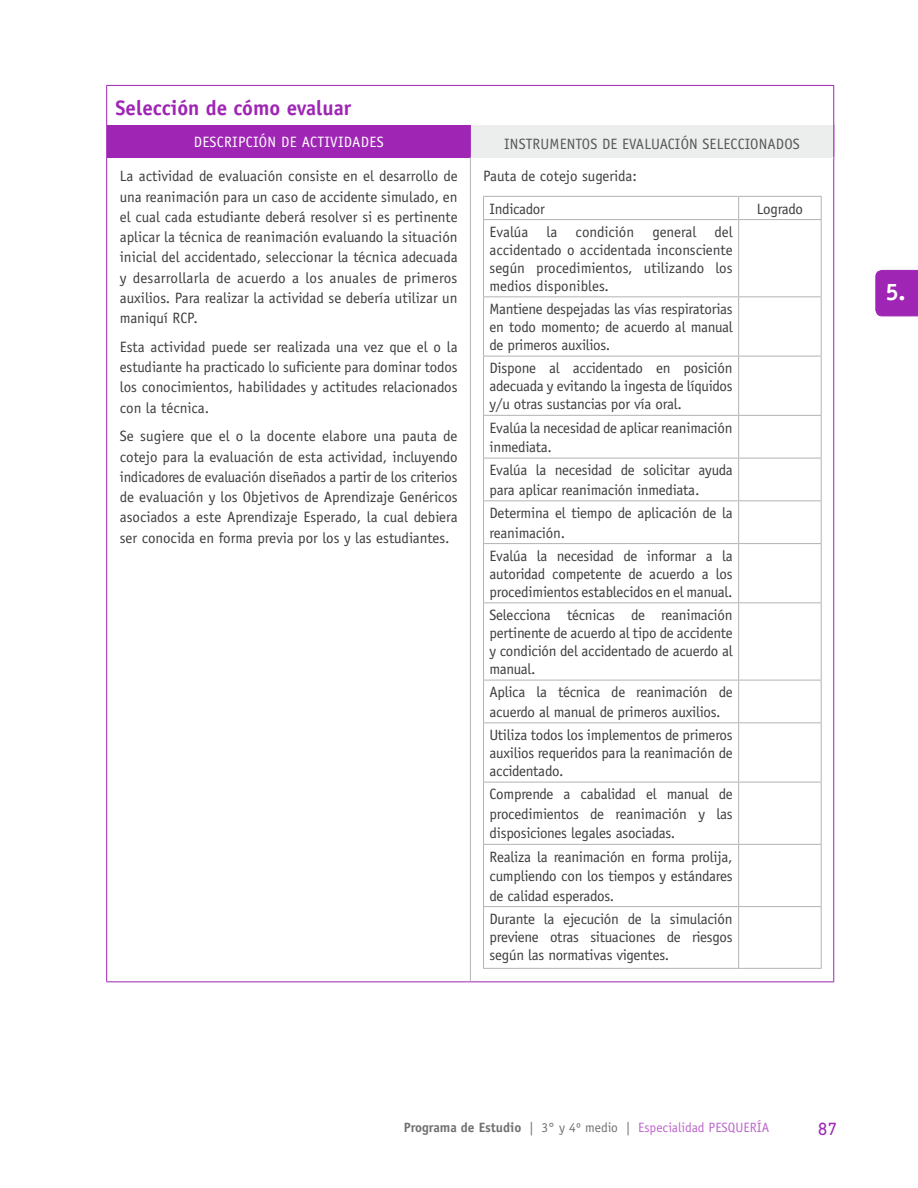
<style>
.page{position:relative;width:918px;height:1188px;background:#fff}
.page>*{position:absolute;margin:0;border:0;box-sizing:border-box;transform-origin:0 0}
.t1{font:700 24px "Officina Sans";color:#fff}
.t2{font:700 21px "Officina Sans";color:#9f26b5}
.t3{font:18px "DIN Next LT Pro";color:#9f26b5}
.t4{font:15px/18px "Officina Sans";letter-spacing:-.015em;color:#3e3d40;text-align:justify}
.t5{font:15px "Officina Sans";letter-spacing:.01em;color:#58585a}
.t6{font:15px "Officina Sans";letter-spacing:.02em;color:#fff}
.t7{font:13.5px "Officina Sans";color:#bc67cb}
.s1{font-weight:700;color:#707172}
.s2{color:#707172}
</style>
<div class="page">
<hr style="left:106px;top:85px;width:728px;height:1px;background:#9f26b5">
<hr style="left:106px;top:86px;width:1px;height:895px;background:#9f26b5">
<hr style="left:833px;top:86px;width:1px;height:895px;background:#9f26b5">
<hr style="left:106px;top:981px;width:728px;height:1px;background:#9f26b5">
<div style="left:107px;top:125px;width:363px;height:32px;background:#9f26b5"></div>
<div style="left:470px;top:125px;width:364px;height:32px;background:#eceded"></div>
<hr style="left:470px;top:125px;width:1px;height:32px;background:#9f26b5">
<hr style="left:833px;top:125px;width:1px;height:32px;background:#9f26b5">
<hr style="left:470px;top:157px;width:1px;height:824px;background:#b1b3b4">
<hr style="left:483px;top:220px;width:1px;height:76px;background:#b1b3b4">
<hr style="left:738px;top:220px;width:1px;height:76px;background:#b1b3b4">
<hr style="left:821px;top:220px;width:1px;height:76px;background:#b1b3b4">
<hr style="left:483px;top:296px;width:256px;height:1px;background:#b1b3b4">
<hr style="left:483px;top:297px;width:1px;height:59px;background:#b1b3b4">
<hr style="left:739px;top:296px;width:83px;height:1px;background:#b1b3b4">
<hr style="left:738px;top:297px;width:1px;height:59px;background:#b1b3b4">
<hr style="left:821px;top:297px;width:1px;height:59px;background:#b1b3b4">
<hr style="left:483px;top:356px;width:256px;height:1px;background:#b1b3b4">
<hr style="left:483px;top:356px;width:1px;height:59px;background:#b1b3b4">
<hr style="left:739px;top:356px;width:83px;height:1px;background:#b1b3b4">
<hr style="left:738px;top:356px;width:1px;height:59px;background:#b1b3b4">
<hr style="left:821px;top:356px;width:1px;height:59px;background:#b1b3b4">
<hr style="left:483px;top:415px;width:256px;height:1px;background:#b1b3b4">
<hr style="left:483px;top:416px;width:1px;height:42px;background:#b1b3b4">
<hr style="left:739px;top:415px;width:83px;height:1px;background:#b1b3b4">
<hr style="left:738px;top:416px;width:1px;height:42px;background:#b1b3b4">
<hr style="left:821px;top:416px;width:1px;height:42px;background:#b1b3b4">
<hr style="left:483px;top:458px;width:256px;height:1px;background:#b1b3b4">
<hr style="left:483px;top:458px;width:1px;height:42px;background:#b1b3b4">
<hr style="left:739px;top:458px;width:83px;height:1px;background:#b1b3b4">
<hr style="left:738px;top:458px;width:1px;height:42px;background:#b1b3b4">
<hr style="left:821px;top:458px;width:1px;height:42px;background:#b1b3b4">
<hr style="left:483px;top:500px;width:256px;height:1px;background:#b1b3b4">
<hr style="left:483px;top:501px;width:1px;height:42px;background:#b1b3b4">
<hr style="left:739px;top:500px;width:83px;height:1px;background:#b1b3b4">
<hr style="left:738px;top:501px;width:1px;height:42px;background:#b1b3b4">
<hr style="left:821px;top:501px;width:1px;height:42px;background:#b1b3b4">
<hr style="left:483px;top:543px;width:256px;height:1px;background:#b1b3b4">
<hr style="left:483px;top:544px;width:1px;height:58px;background:#b1b3b4">
<hr style="left:739px;top:543px;width:83px;height:1px;background:#b1b3b4">
<hr style="left:738px;top:544px;width:1px;height:58px;background:#b1b3b4">
<hr style="left:821px;top:544px;width:1px;height:58px;background:#b1b3b4">
<hr style="left:483px;top:602px;width:256px;height:1px;background:#b1b3b4">
<hr style="left:483px;top:603px;width:1px;height:77px;background:#b1b3b4">
<hr style="left:739px;top:602px;width:83px;height:1px;background:#b1b3b4">
<hr style="left:738px;top:603px;width:1px;height:77px;background:#b1b3b4">
<hr style="left:821px;top:603px;width:1px;height:77px;background:#b1b3b4">
<hr style="left:483px;top:680px;width:256px;height:1px;background:#b1b3b4">
<hr style="left:483px;top:680px;width:1px;height:42px;background:#b1b3b4">
<hr style="left:739px;top:680px;width:83px;height:1px;background:#b1b3b4">
<hr style="left:738px;top:680px;width:1px;height:42px;background:#b1b3b4">
<hr style="left:821px;top:680px;width:1px;height:42px;background:#b1b3b4">
<hr style="left:483px;top:722px;width:256px;height:1px;background:#b1b3b4">
<hr style="left:483px;top:723px;width:1px;height:59px;background:#b1b3b4">
<hr style="left:739px;top:722px;width:83px;height:1px;background:#b1b3b4">
<hr style="left:738px;top:723px;width:1px;height:59px;background:#b1b3b4">
<hr style="left:821px;top:723px;width:1px;height:59px;background:#b1b3b4">
<hr style="left:483px;top:782px;width:256px;height:1px;background:#b1b3b4">
<hr style="left:483px;top:782px;width:1px;height:62px;background:#b1b3b4">
<hr style="left:739px;top:782px;width:83px;height:1px;background:#b1b3b4">
<hr style="left:738px;top:782px;width:1px;height:62px;background:#b1b3b4">
<hr style="left:821px;top:782px;width:1px;height:62px;background:#b1b3b4">
<hr style="left:483px;top:844px;width:256px;height:1px;background:#b1b3b4">
<hr style="left:483px;top:845px;width:1px;height:61px;background:#b1b3b4">
<hr style="left:739px;top:844px;width:83px;height:1px;background:#b1b3b4">
<hr style="left:738px;top:845px;width:1px;height:61px;background:#b1b3b4">
<hr style="left:821px;top:845px;width:1px;height:61px;background:#b1b3b4">
<hr style="left:483px;top:906px;width:256px;height:1px;background:#b1b3b4">
<hr style="left:483px;top:907px;width:1px;height:61px;background:#b1b3b4">
<hr style="left:739px;top:906px;width:83px;height:1px;background:#b1b3b4">
<hr style="left:738px;top:907px;width:1px;height:61px;background:#b1b3b4">
<hr style="left:821px;top:907px;width:1px;height:61px;background:#b1b3b4">
<hr style="left:483px;top:968px;width:256px;height:1px;background:#b1b3b4">
<hr style="left:739px;top:968px;width:83px;height:1px;background:#b1b3b4">
<hr style="left:483px;top:196px;width:256px;height:1px;background:#b1b3b4">
<svg style="left:483px;top:197px;width:1px;height:22px"></svg>
<hr style="left:739px;top:196px;width:83px;height:1px;background:#b1b3b4">
<svg style="left:738px;top:197px;width:1px;height:22px"></svg>
<svg style="left:821px;top:197px;width:1px;height:22px"></svg>
<hr style="left:483px;top:219px;width:256px;height:1px;background:#b1b3b4">
<hr style="left:739px;top:219px;width:83px;height:1px;background:#b1b3b4">
<div style="left:875px;top:270px;width:43px;height:46px;background:#9f26b5"></div>
<h2 class="t2" style="left:116px;top:94px;width:237px">Selección de cómo evaluar</h2>
<p class="t6" style="left:194px;top:133px;width:176px">Descripción de actividades</p>
<p class="t5" style="left:504px;top:135px;width:8px">Inst</p>
<p class="t5" style="left:533px;top:135px;width:26px">rumentos</p>
<p class="t5" style="left:602px;top:135px;width:183px">de evaluación se leccionados</p>
<p class="t4" style="left:120px;top:166px;width:339px;line-height:20.2px">La actividad de evaluación consiste en el desarrollo de una reanimación para un caso de accidente simulado, en el cual cada estudiante deberá resolver si es pertinente aplicar la técnica de reanimación evaluando la situación inicial del accidentado, seleccionar la técnica adecuada y desarrollarla de acuerdo a los anuales de primeros auxilios. Para realizar la actividad se debería utilizar un maniquí RCP.</p>
<p class="t4" style="left:120px;top:337px;width:339px;line-height:20.2px">Esta actividad puede ser realizada una vez que el o la estudiante ha practicado lo suficiente para dominar todos los conocimientos, habilidades y actitudes relacionados con la técnica.</p>
<p class="t4" style="left:120px;top:426px;width:339px;line-height:20.2px">Se sugiere que el o la docente elabore una pauta de cotejo para la evaluación de esta actividad, incluyendo indicadores de evaluación diseñados a partir de los criterios de evaluación y los Objetivos de Aprendizaje Genéricos asociados a este Aprendizaje Esperado, la cual debiera ser conocida en forma previa por los y las estudiantes.</p>
<p class="t4" style="left:490px;top:160px;width:149px;line-height:32.1px;text-indent:-6px">Pauta de cotejo sugerida:<br>Indicador</p>
<p class="t4" style="left:757px;top:200px;width:48px">Logrado</p>
<p class="t4" style="left:490px;top:223px;width:245px">Evalúa la condición general del accidentado o accidentada inconsciente según procedimientos, utilizando los medios disponibles.</p>
<p class="t4" style="left:490px;top:300px;width:245px">Mantiene despejadas las vías respiratorias en todo momento; de acuerdo al manual de primeros auxilios.</p>
<p class="t4" style="left:490px;top:359px;width:245px">Dispone al accidentado en posición adecuada y evitando la ingesta de líquidos y/u otras sustancias por vía oral.</p>
<p class="t4" style="left:490px;top:418px;width:245px;line-height:19.5px">Evalúa la necesidad de aplicar reanimación inmediata.</p>
<p class="t4" style="left:490px;top:461px;width:245px;line-height:19.5px">Evalúa la necesidad de solicitar ayuda para aplicar reanimación inmediata.</p>
<p class="t4" style="left:490px;top:503px;width:245px;line-height:19.5px">Determina el tiempo de aplicación de la reanimación.</p>
<p class="t4" style="left:490px;top:547px;width:245px">Evalúa la necesidad de informar a la autoridad competente de acuerdo a los procedimientos establecidos en el manual.</p>
<p class="t4" style="left:490px;top:606px;width:245px">Selecciona técnicas de reanimación pertinente de acuerdo al tipo de accidente y condición del accidentado de acuerdo al manual.</p>
<p class="t4" style="left:490px;top:683px;width:245px;line-height:19.5px">Aplica la técnica de reanimación de acuerdo al manual de primeros auxilios.</p>
<p class="t4" style="left:490px;top:726px;width:245px">Utiliza todos los implementos de primeros auxilios requeridos para la reanimación de accidentado.</p>
<p class="t4" style="left:490px;top:785px;width:245px;line-height:19.5px">Comprende a cabalidad el manual de procedimientos de reanimación y las disposiciones legales asociadas.</p>
<p class="t4" style="left:490px;top:847px;width:245px;line-height:19.5px">Realiza la reanimación en forma prolija, cumpliendo con los tiempos y estándares de calidad esperados.</p>
<p class="t4" style="left:490px;top:910px;width:245px">Durante la ejecución de la simulación previene otras situaciones de riesgos según las normativas vigentes.</p>
<h1 class="t1" style="left:885px;top:277px;width:21px">5.</h1>
<p class="t7" style="left:404px;top:1120px;width:367px"><span class="s1">Programa de Estudio</span> <span class="s2">| 3° y 4º medio |</span> Especialidad PESQUERÍA</p>
<p class="t3" style="left:818px;top:1118px;width:21px">87</p>
</div>
